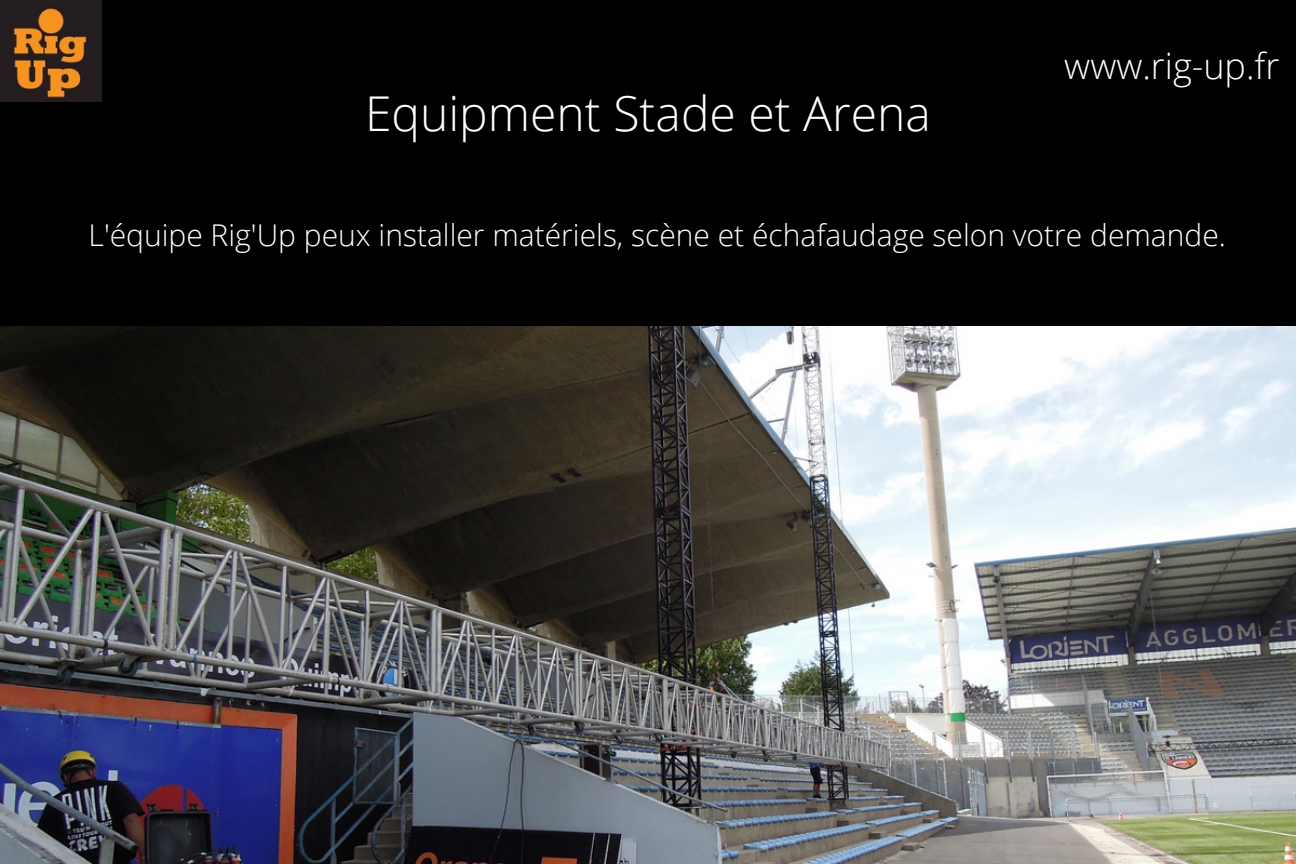
<style>
.page{position:relative;width:1296px;height:864px;background:#000}
.page>*{position:absolute;margin:0;border:0;box-sizing:border-box;transform-origin:0 0}
.t1{font:300 48px "Open Sans";color:#fff}
.t2{font:300 36px "Open Sans";color:#fff}
.t3{font:300 30px "Open Sans";color:#fff}
</style>
<div class="page">
<img style="left:0;top:326px;width:1296px;height:538px">
<img style="left:0;top:0;width:101px;height:101px">
<h1 class="t1" style="left:365px;top:80px;width:567px">Equipment Stade et Arena</h1>
<p class="t2" style="left:1064px;top:40px;width:217px">www.rig-up.fr</p>
<p class="t3" style="left:89px;top:213px;width:1139px">L'équipe Rig'Up peux installer matériels, scène et échafaudage selon votre demande.</p>
</div>
